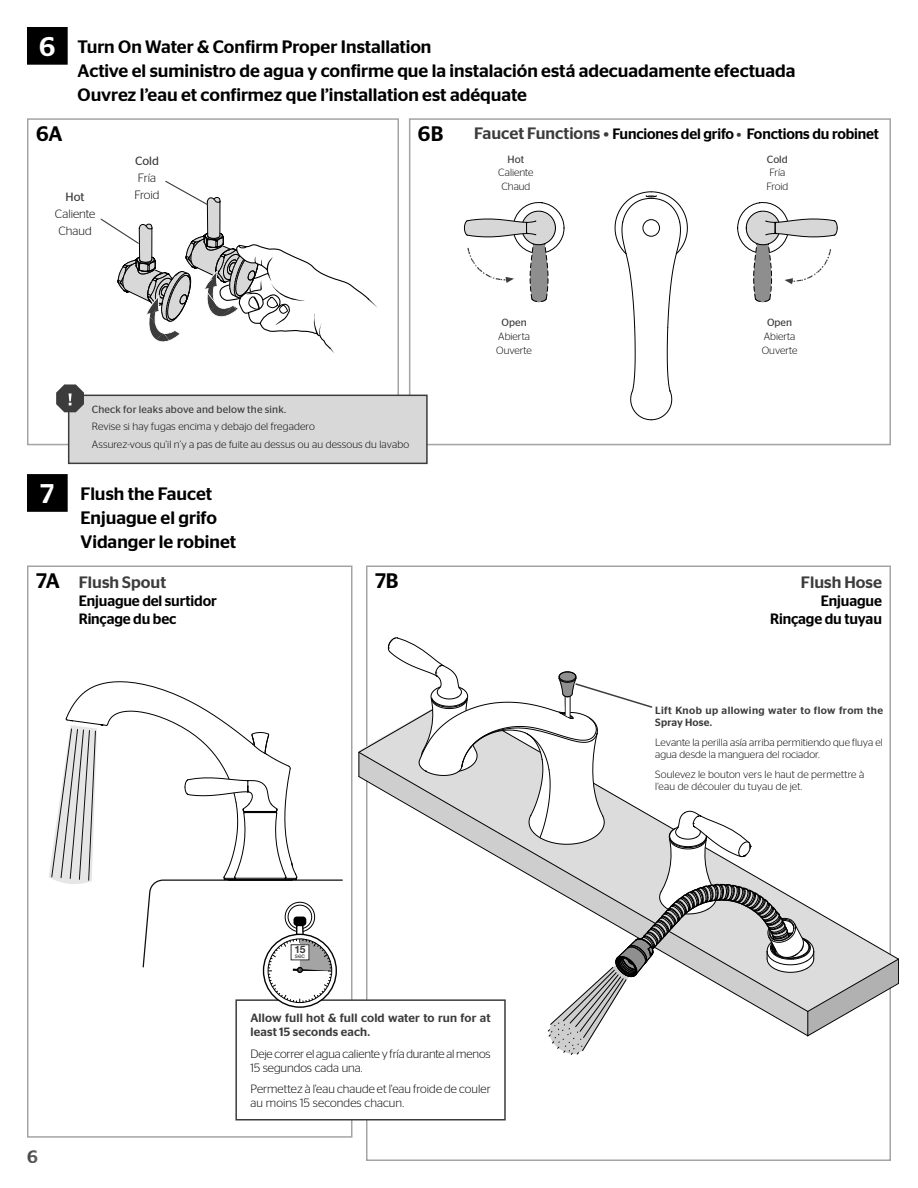
<style>
.page{position:relative;width:918px;height:1188px;background:#fff}
.page>*{position:absolute;margin:0;border:0;box-sizing:border-box;transform-origin:0 0}
.t1{font:500 27px "Stag Sans";color:#fff}
.t2{font:500 21px "Stag Sans";letter-spacing:-.015em;color:#000}
.t3{font:500 18px "Stag Sans";color:#000}
.t4{font:500 18px "Stag Sans";color:#383838}
.Text{font:500 16.5px "Stag Sans";color:#3c3c3c}
.Text-2{font:500 15px "Stag Sans";letter-spacing:-.01em;color:#000}
.Text-3{font:300 12px/14.4px "Stag Sans";color:#000}
.Text-4{font:500 12px/14.4px "Stag Sans";letter-spacing:.01em;color:#3c3c3c}
.t5{font:12px "Stag Sans";color:#3c3c3c}
.Text-5{font:300 10.5px/12.6px "Stag Sans";letter-spacing:.005em;color:#000}
.t6{font:10.5px "Stag Sans";letter-spacing:.015em;color:#3c3c3c}
.Text-6{font:500 10.5px/12.6px "Stag Sans";letter-spacing:.03em;color:#3c3c3c}
.t7{font:6.6px "Helvetica Neue";color:#3c3c3c}
.s1{font-size:16.5px;color:#3c3c3c}
.s2{color:#3c3c3c}
</style>
<div class="page">
<div style="left:27px;top:27px;width:41px;height:38px;background:#000;border:1px solid #000"></div>
<div style="left:27px;top:474px;width:41px;height:38px;background:#000;border:1px solid #000"></div>
<div style="left:27px;top:118px;width:372px;height:327px;border:2px solid #a4a4a4"></div>
<div style="left:27px;top:566px;width:325px;height:572px;border:2px solid #a4a4a4"></div>
<div style="left:409px;top:118px;width:482px;height:327px;border:2px solid #a4a4a4"></div>
<svg style="left:614px;top:191px;width:74px;height:230px"></svg>
<svg style="left:463px;top:202px;width:102px;height:101px"></svg>
<svg style="left:737px;top:202px;width:101px;height:101px"></svg>
<svg style="left:100px;top:180px;width:278px;height:173px"></svg>
<div style="left:68px;top:395px;width:360px;height:69px;background:#d8d8d8;border:2px solid #3c3c3c"></div>
<svg style="left:56px;top:384px;width:28px;height:28px"></svg>
<div style="left:236px;top:1000px;width:269px;height:120px;background:#fff"></div>
<div style="left:235px;top:999px;width:271px;height:121px;border:2px solid #3c3c3c"></div>
<svg style="left:49px;top:681px;width:294px;height:322px"></svg>
<svg style="left:358px;top:637px;width:541px;height:422px"></svg>
<p class="t1" style="left:39px;top:31px;width:18px">6</p>
<p class="t2" style="left:36px;top:122px;width:28px">6A</p>
<p class="t3" style="left:78px;top:36px;width:355px">Turn On Water &amp; Confirm Proper Installation</p>
<p class="t3" style="left:78px;top:60px;width:719px">Active el suministro de agua y confirme que la instalación está adecuadamente efectuada</p>
<p class="t3" style="left:78px;top:84px;width:451px">Ouvrez l’eau et confirmez que l’installation est adéquate</p>
<p class="t2" style="left:418px;top:122px;width:27px">6B</p>
<p class="Text-2" style="left:474px;top:125px;width:407px"><span class="s1">Faucet Functions •</span> Funciones del grifo <span class="s2">•</span> Fonctions du robinet</p>
<p class="t5" style="left:66px;top:190px;width:20px">Hot</p>
<p class="Text-3" style="left:55px;top:206px;width:42px">Caliente</p>
<p class="Text-3" style="left:59px;top:223px;width:35px">Chaud</p>
<p class="t5" style="left:135px;top:154px;width:25px">Cold</p>
<p class="Text-3" style="left:138px;top:170px;width:20px">Fría</p>
<p class="Text-3" style="left:134px;top:187px;width:27px">Froid</p>
<p class="t1" style="left:40px;top:478px;width:16px">7</p>
<p class="t6" style="left:92px;top:404px;width:196px">Check for leaks above and below the sink.</p>
<p class="Text-5" style="left:92px;top:420px;width:224px">Revise si hay fugas encima y debajo del fregadero</p>
<p class="Text-5" style="left:92px;top:438px;width:319px">Assurez-vous qu’il n’y a pas de fuite au dessus ou au dessous du lavabo</p>
<p class="t3" style="left:81px;top:483px;width:133px">Flush the Faucet</p>
<p class="t3" style="left:81px;top:507px;width:138px">Enjuague el grifo</p>
<p class="t3" style="left:81px;top:531px;width:157px">Vidanger le robinet</p>
<p class="t2" style="left:36px;top:569px;width:25px">7A</p>
<p class="t2" style="left:375px;top:569px;width:25px">7B</p>
<p class="Text" style="left:79px;top:572px;width:89px">Flush Spout</p>
<p class="Text-2" style="left:79px;top:592px;width:140px">Enjuague del surtidor</p>
<p class="Text-2" style="left:79px;top:610px;width:99px">Rinçage du bec</p>
<p class="t6" style="left:508px;top:153px;width:18px">Hot</p>
<p class="Text-5" style="left:498px;top:166px;width:37px">Caliente</p>
<p class="Text-5" style="left:501px;top:180px;width:31px">Chaud</p>
<p class="t6" style="left:502px;top:317px;width:26px">Open</p>
<p class="Text-5" style="left:498px;top:330px;width:33px">Abierta</p>
<p class="Text-5" style="left:496px;top:344px;width:37px">Ouverte</p>
<p class="t7" style="left:294px;top:952px;width:13px"><sup>15</sup>sec</p>
<h3 class="t4" style="left:27px;top:1146px;width:12px">6</h3>
<p class="Text-4" style="left:250px;top:1011px;width:242px">Allow full hot &amp; full cold water to run for at least 15 seconds each.</p>
<p class="Text-3" style="left:250px;top:1046px;width:242px">Deje correr el agua caliente y fría durante al menos<br>15 segundos cada una.</p>
<p class="Text-3" style="left:250px;top:1082px;width:242px">Permettez à l'eau chaude et l'eau froide de couler au moins 15 secondes chacun.</p>
<p class="t6" style="left:767px;top:153px;width:22px">Cold</p>
<p class="Text-5" style="left:769px;top:166px;width:17px">Fría</p>
<p class="Text-5" style="left:766px;top:180px;width:24px">Froid</p>
<p class="t6" style="left:767px;top:317px;width:26px">Open</p>
<p class="Text-5" style="left:764px;top:330px;width:33px">Abierta</p>
<p class="Text-5" style="left:762px;top:344px;width:37px">Ouverte</p>
<p class="Text" style="left:801px;top:572px;width:83px">Flush Hose</p>
<p class="Text-2" style="left:821px;top:592px;width:63px">Enjuague</p>
<p class="Text-2" style="left:770px;top:610px;width:113px">Rinçage du tuyau</p>
<p class="Text-6" style="left:655px;top:704px;width:229px">Lift Knob up allowing water to flow from the<br>Spray Hose.</p>
<p class="Text-5" style="left:655px;top:736px;width:229px">Levante la perilla asía arriba permitiendo que fluya el agua desde la manguera del rociador.</p>
<p class="Text-5" style="left:655px;top:768px;width:211px">Soulevez le bouton vers le haut de permettre à l'eau de découler du tuyau de jet.</p>
</div>
